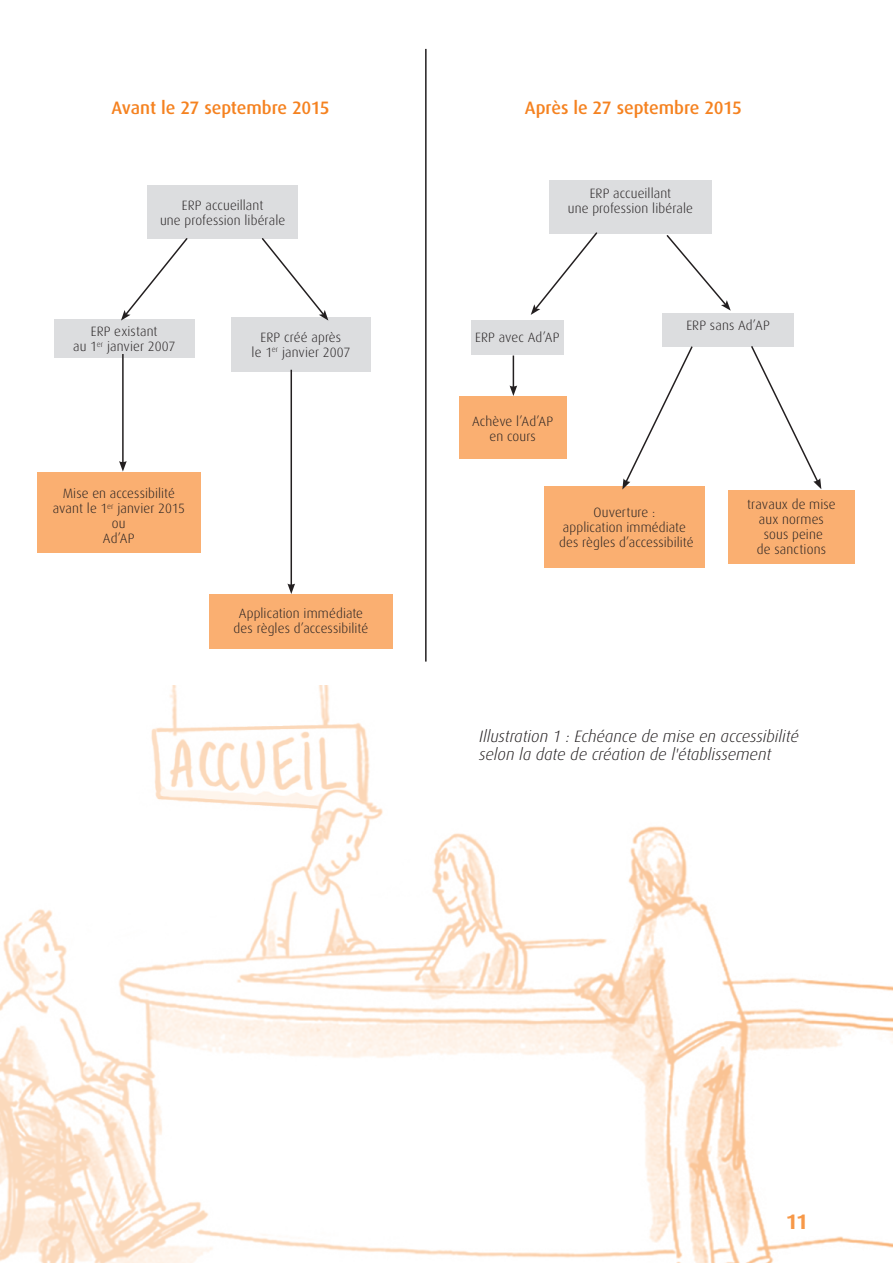
<style>
.page{position:relative;width:893px;height:1263px;background:#fff}
.page>*{position:absolute;margin:0;border:0;box-sizing:border-box;transform-origin:0 0}
.t1{font:700 21px "Dax";color:#f79848}
.texte_courant{font:500 18px "Dax";letter-spacing:-.01em;color:#f58220}
.Légendes{font:italic 300 16.5px/18px "Dax";letter-spacing:-.005em;color:#231f20}
.texte_courant-2{font:300 13.5px/15px "Dax";letter-spacing:.005em;color:#231f20;text-align:center}
</style>
<div class="page">
<div style="left:147px;top:185px;width:151px;height:53px;background:#dcdddf"></div>
<div style="left:54px;top:319px;width:140px;height:39px;background:#dcdddf"></div>
<div style="left:37px;top:472px;width:164px;height:81px;background:#faaf71"></div>
<div style="left:209px;top:594px;width:183px;height:55px;background:#faaf71"></div>
<div style="left:231px;top:317px;width:140px;height:54px;background:#dcdddf"></div>
<img style="left:0;top:685px;width:893px;height:578px">
<svg style="left:260px;top:238px;width:68px;height:83px"></svg>
<hr style="left:122px;top:354px;width:2px;height:109px;background:#231f20">
<svg style="left:119px;top:461px;width:8px;height:11px"></svg>
<hr style="left:291px;top:370px;width:1px;height:216px;background:#231f20">
<svg style="left:287px;top:583px;width:8px;height:11px"></svg>
<svg style="left:121px;top:238px;width:68px;height:83px"></svg>
<div style="left:549px;top:181px;width:162px;height:53px;background:#dcdddf"></div>
<div style="left:662px;top:313px;width:132px;height:33px;background:#dcdddf"></div>
<div style="left:471px;top:320px;width:93px;height:34px;background:#dcdddf"></div>
<div style="left:459px;top:396px;width:107px;height:62px;background:#faaf71"></div>
<div style="left:544px;top:486px;width:161px;height:81px;background:#faaf71"></div>
<div style="left:728px;top:490px;width:127px;height:73px;background:#faaf71"></div>
<svg style="left:666px;top:235px;width:65px;height:76px"></svg>
<hr style="left:513px;top:355px;width:1px;height:33px;background:#231f20">
<svg style="left:510px;top:385px;width:7px;height:11px"></svg>
<svg style="left:622px;top:346px;width:72px;height:144px"></svg>
<svg style="left:750px;top:346px;width:71px;height:143px"></svg>
<svg style="left:531px;top:232px;width:67px;height:83px"></svg>
<hr style="left:425px;top:49px;width:2px;height:613px;background:#231f20">
<p class="texte_courant" style="left:112px;top:98px;width:219px">Avant le 27 septembre 2015</p>
<p class="texte_courant" style="left:525px;top:98px;width:218px">Après le 27 septembre 2015</p>
<p class="texte_courant-2" style="left:160px;top:198px;width:127px">ERP accueillant<br>une profession libérale</p>
<p class="texte_courant-2" style="left:91px;top:324px;width:68px">ERP existant</p>
<p class="texte_courant-2" style="left:73px;top:339px;width:104px">au 1<sup>er</sup> janvier 2007</p>
<p class="texte_courant-2" style="left:261px;top:330px;width:82px">ERP créé après</p>
<p class="texte_courant-2" style="left:252px;top:345px;width:100px">le 1<sup>er</sup> janvier 2007</p>
<p class="texte_courant-2" style="left:53px;top:486px;width:134px">Mise en accessibilité avant le 1<sup>er</sup> janvier 2015 ou<br>Ad’AP</p>
<p class="texte_courant-2" style="left:234px;top:606px;width:136px">Application immédiate des règles d’accessibilité</p>
<p class="texte_courant-2" style="left:568px;top:186px;width:127px">ERP accueillant<br>une profession libérale</p>
<p class="texte_courant-2" style="left:475px;top:330px;width:86px">ERP avec Ad’AP</p>
<p class="texte_courant-2" style="left:472px;top:414px;width:83px">Achève l’Ad’AP en cours</p>
<p class="texte_courant-2" style="left:686px;top:318px;width:85px">ERP sans Ad’AP</p>
<p class="texte_courant-2" style="left:594px;top:505px;width:63px">Ouverture :</p>
<p class="texte_courant-2" style="left:563px;top:520px;width:125px">application immédiate</p>
<p class="texte_courant-2" style="left:559px;top:535px;width:136px">des règles d’accessibilité</p>
<p class="texte_courant-2" style="left:747px;top:497px;width:90px">travaux de mise</p>
<p class="texte_courant-2" style="left:759px;top:512px;width:67px">aux normes</p>
<p class="texte_courant-2" style="left:764px;top:527px;width:61px">sous peine</p>
<p class="texte_courant-2" style="left:757px;top:542px;width:71px">de sanctions</p>
<p class="Légendes" style="left:479px;top:727px;width:321px">Illustration 1 : Echéance de mise en accessibilité selon la date de création de l'établissement</p>
<h1 class="t1" style="left:786px;top:1210px;width:24px">11</h1>
</div>
